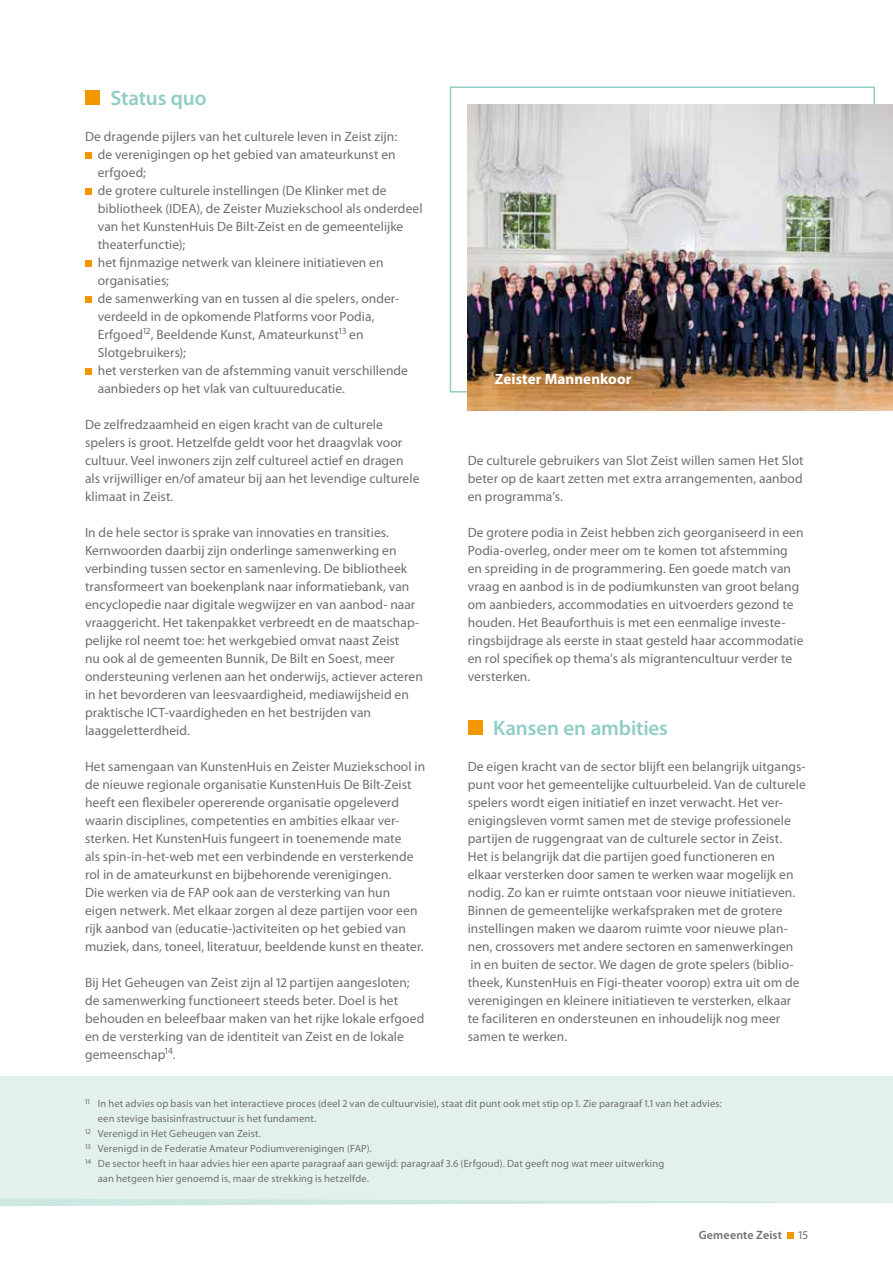
<style>
.page{position:relative;width:893px;height:1263px;background:#fff}
.page>*{position:absolute;margin:0;border:0;box-sizing:border-box;transform-origin:0 0}
.t1{font:600 21px "Myriad Pro";letter-spacing:-.005em;color:#90cec3}
.t2{font:700 15px "Myriad Pro";letter-spacing:.005em;color:#fff}
.t3{font:13.5px/18px "Myriad Pro";letter-spacing:.005em;color:#706f6f}
.t4{font:600 12px "Myriad Pro";letter-spacing:.015em;color:#706f6f}
.t5{font:12px "Myriad Pro";color:#706f6f}
.t6{font:10.5px "Myriad Pro";letter-spacing:.015em;color:#706f6f}
</style>
<div class="page">
<div style="left:0;top:1076px;width:893px;height:127px;background:#e2f1ee"></div>
<div style="left:85px;top:90px;width:15px;height:14px;background:#f49600"></div>
<svg style="left:85px;top:152px;width:6px;height:6px"></svg>
<svg style="left:85px;top:188px;width:6px;height:6px"></svg>
<svg style="left:85px;top:260px;width:6px;height:6px"></svg>
<svg style="left:85px;top:296px;width:6px;height:6px"></svg>
<svg style="left:85px;top:368px;width:6px;height:6px"></svg>
<div style="left:468px;top:720px;width:15px;height:14px;background:#f49600"></div>
<img style="left:468px;top:105px;width:425px;height:306px">
<svg style="left:787px;top:1232px;width:6px;height:6px"></svg>
<svg style="left:0;top:1198px;width:805px;height:9px"></svg>
<h1 class="t1" style="left:111px;top:86px;width:97px">Status quo</h1>
<p class="t3" style="left:98px;top:127px;width:326px;text-indent:-13px">De dragende pijlers van het culturele leven in Zeist zijn:<br>de verenigingen op het gebied van amateurkunst en erfgoed;<br>de grotere culturele instellingen (De Klinker met de bibliotheek (IDEA), de Zeister Muziekschool als onderdeel van het KunstenHuis De Bilt-Zeist en de gemeentelijke theaterfunctie);<br>het fijnmazige netwerk van kleinere initiatieven en organisaties;<br>de samenwerking van en tussen al die spelers, onder&shy;verdeeld in de opkomende Platforms voor Podia, Erfgoed<sup>12</sup>, Beeldende Kunst, Amateurkunst<sup>13</sup> en Slotgebruikers);<br>het versterken van de afstemming vanuit verschillende aanbieders op het vlak van cultuureducatie.</p>
<p class="t3" style="left:85px;top:415px;width:336px">De zelfredzaamheid en eigen kracht van de culturele spelers is groot. Hetzelfde geldt voor het draagvlak voor cultuur. Veel inwoners zijn zelf cultureel actief en dragen als vrijwilliger en/of amateur bij aan het levendige culturele klimaat in Zeist.</p>
<p class="t3" style="left:85px;top:523px;width:339px">In de hele sector is sprake van innovaties en transities.<br>Kernwoorden daarbij zijn onderlinge samenwerking en verbinding tussen sector en samenleving. De bibliotheek transformeert van boekenplank naar informatiebank, van encyclopedie naar digitale wegwijzer en van aanbod- naar vraaggericht. Het takenpakket verbreedt en de maatschap&shy;pelijke rol neemt toe: het werkgebied omvat naast Zeist<br>nu ook al de gemeenten Bunnik, De Bilt en Soest, meer ondersteuning verlenen aan het onderwijs, actiever acteren in het bevorderen van leesvaardigheid, mediawijsheid en praktische ICT-vaardigheden en het bestrijden van laaggeletterdheid.</p>
<p class="t3" style="left:85px;top:757px;width:342px">Het samengaan van KunstenHuis en Zeister Muziekschool in de nieuwe regionale organisatie KunstenHuis De Bilt-Zeist heeft een flexibeler opererende organisatie opgeleverd waarin disciplines, competenties en ambities elkaar ver&shy;sterken. Het KunstenHuis fungeert in toenemende mate<br>als spin-in-het-web met een verbindende en versterkende rol in de amateurkunst en bijbehorende verenigingen.<br>Die werken via de FAP ook aan de versterking van hun eigen netwerk. Met elkaar zorgen al deze partijen voor een rijk aanbod van (educatie-)activiteiten op het gebied van muziek, dans, toneel, literatuur, beeldende kunst en theater.</p>
<p class="t3" style="left:85px;top:973px;width:341px">Bij Het Geheugen van Zeist zijn al 12 partijen aangesloten; de samenwerking functioneert steeds beter. Doel is het behouden en beleefbaar maken van het rijke lokale erfgoed en de versterking van de identiteit van Zeist en de lokale gemeenschap<sup>14</sup>.</p>
<p class="t6" style="left:85px;top:1098px;width:638px"><sup>11</sup> In het advies op basis van het interactieve proces (deel 2 van de cultuurvisie), staat dit punt ook met stip op 1. Zie paragraaf 1.1 van het advies:</p>
<p class="t6" style="left:98px;top:1113px;width:220px">een stevige basisinfrastructuur is het fundament.</p>
<p class="t6" style="left:85px;top:1128px;width:177px"><sup>12</sup> Verenigd in Het Geheugen van Zeist.</p>
<p class="t6" style="left:85px;top:1143px;width:288px"><sup>13</sup> Verenigd in de Federatie Amateur Podiumverenigingen (FAP).</p>
<p class="t6" style="left:85px;top:1158px;width:581px"><sup>14</sup> De sector heeft in haar advies hier een aparte paragraaf aan gewijd: paragraaf 3.6 (Erfgoud). Dat geeft nog wat meer uitwerking</p>
<p class="t6" style="left:98px;top:1173px;width:273px">aan hetgeen hier genoemd is, maar de strekking is hetzelfde.</p>
<p class="t2" style="left:495px;top:370px;width:138px">Zeister Mannenkoor</p>
<p class="t3" style="left:468px;top:451px;width:337px;text-align:justify">De culturele gebruikers van Slot Zeist willen samen Het Slot beter op de kaart zetten met extra arrangementen, aanbod en programma’s.</p>
<p class="t3" style="left:468px;top:523px;width:337px">De grotere podia in Zeist hebben zich georganiseerd in een Podia-overleg, onder meer om te komen tot afstemming en spreiding in de programmering. Een goede match van vraag en aanbod is in de podiumkunsten van groot belang om aanbieders, accommodaties en uitvoerders gezond te houden. Het Beauforthuis is met een eenmalige investe&shy;ringsbijdrage als eerste in staat gesteld haar accommodatie en rol specifiek op thema’s als migrantencultuur verder te versterken.</p>
<h1 class="t1" style="left:493px;top:716px;width:176px">Kansen en ambities</h1>
<p class="t3" style="left:468px;top:757px;width:340px">De eigen kracht van de sector blijft een belangrijk uitgangs&shy;punt voor het gemeentelijke cultuurbeleid. Van de culturele spelers wordt eigen initiatief en inzet verwacht. Het ver&shy;enigingsleven vormt samen met de stevige professionele partijen de ruggengraat van de culturele sector in Zeist.<br>Het is belangrijk dat die partijen goed functioneren en elkaar versterken door samen te werken waar mogelijk en nodig. Zo kan er ruimte ontstaan voor nieuwe initiatieven.<br>Binnen de gemeentelijke werkafspraken met de grotere instellingen maken we daarom ruimte voor nieuwe plan&shy;nen, crossovers met andere sectoren en samenwerkingen in en buiten de sector. We dagen de grote spelers (biblio&shy;theek, KunstenHuis en Figi-theater voorop) extra uit om de verenigingen en kleinere initiatieven te versterken, elkaar te faciliteren en ondersteunen en inhoudelijk nog meer samen te werken.</p>
<p class="t4" style="left:699px;top:1228px;width:85px">Gemeente Zeist</p>
<p class="t5" style="left:798px;top:1228px;width:11px">15</p>
</div>
